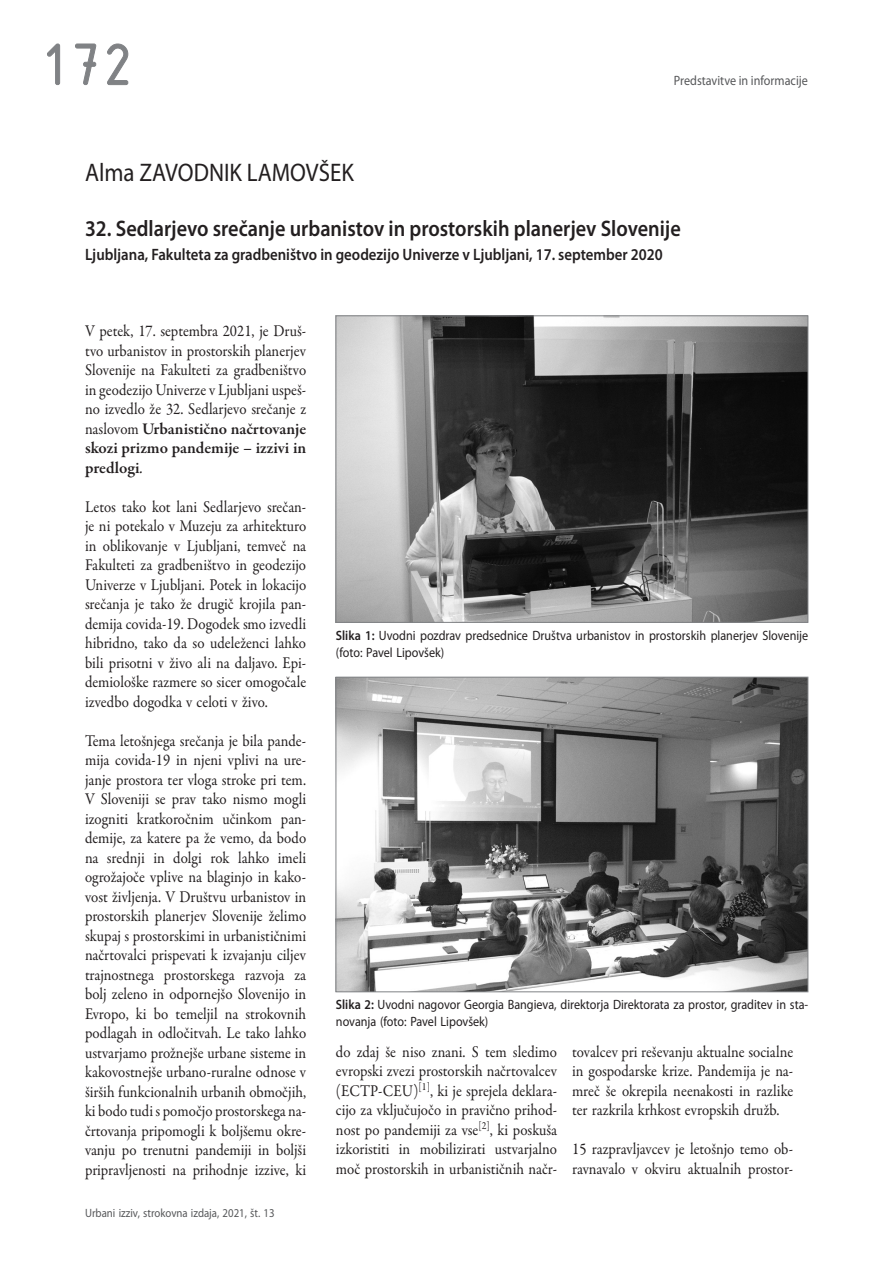
<style>
.page{position:relative;width:893px;height:1263px;background:#fff}
.page>*{position:absolute;margin:0;border:0;box-sizing:border-box;transform-origin:0 0}
.t1{font:63px "ISOCTEUR";color:#808285}
.avtor{font:25.5px "Myriad Pro";color:#231f20;scale:.9 1}
.naslov1-bodi{font:600 22.5px "Myriad Pro";color:#231f20;scale:.9 1}
.bodi{font:16.5px/19.5px "Garamond Premr Pro";color:#231f20;text-align:justify;scale:.9 1}
.naslov3-bodi{font:600 16.5px "Myriad Pro";color:#231f20;scale:.9 1}
.opombe-slike-tabele{font:13.5px/16.5px "Myriad Pro";color:#231f20;scale:.9 1}
.t2{font:13.5px "Myriad Pro";color:#57585a;scale:.9 1}
.t3{font:12px "Myriad Pro";color:#57585a;scale:.9 1}
.s1{font-weight:600}
.s2{font-style:italic}
</style>
<div class="page">
<svg style="left:47px;top:43px;width:13px;height:42px"></svg>
<svg style="left:75px;top:43px;width:22px;height:42px"></svg>
<svg style="left:107px;top:43px;width:22px;height:42px"></svg>
<img style="left:338px;top:317px;width:468px;height:304px">
<div style="left:336px;top:315px;width:472px;height:308px;border:1px solid #808285"></div>
<img style="left:338px;top:679px;width:468px;height:311px">
<div style="left:336px;top:677px;width:472px;height:315px;border:1px solid #808285"></div>
<h1 class="t1" style="left:31px;top:24px;width:110px">172</h1>
<p class="t2" style="left:674px;top:73px;width:150px">Predstavitve in informacije</p>
<p class="avtor" style="left:85px;top:158px;width:300px">Alma ZAVODNIK LAMOVŠEK</p>
<p class="naslov1-bodi" style="left:85px;top:214px;width:663px">32. Sedlarjevo srečanje urbanistov in prostorskih planerjev Slovenije</p>
<p class="naslov3-bodi" style="left:85px;top:244px;width:643px">Ljubljana, Fakulteta za gradbeništvo in geodezijo Univerze v Ljubljani, 17. september 2020</p>
<p class="bodi" style="left:85px;top:322px;width:247px">V petek, 17. septembra 2021, je Druš&shy;tvo urbanistov in prostorskih planerjev Slovenije na Fakulteti za gradbeništvo in geodezijo Univerze v Ljubljani uspeš&shy;no izvedlo že 32. Sedlarjevo srečanje z naslovom <span class="s1">Urbanistično načrtovanje skozi prizmo pandemije – izzivi in predlogi</span><span class="s2">.</span></p>
<p class="bodi" style="left:85px;top:497px;width:247px">Letos tako kot lani Sedlarjevo srečan&shy;je ni potekalo v Muzeju za arhitekturo in oblikovanje v Ljubljani, temveč na Fakulteti za gradbeništvo in geodezijo Univerze v Ljubljani. Potek in lokacijo srečanja je tako že drugič krojila pan&shy;demija covida-19. Dogodek smo izvedli hibridno, tako da so udeleženci lahko bili prisotni v živo ali na daljavo. Epi&shy;demiološke razmere so sicer omogočale izvedbo dogodka v celoti v živo.</p>
<p class="bodi" style="left:85px;top:731px;width:247px">Tema letošnjega srečanja je bila pande&shy;mija covida-19 in njeni vplivi na ure&shy;janje prostora ter vloga stroke pri tem.<br>V Sloveniji se prav tako nismo mogli izogniti kratkoročnim učinkom pan&shy;demije, za katere pa že vemo, da bodo na srednji in dolgi rok lahko imeli ogrožajoče vplive na blaginjo in kako&shy;vost življenja. V Društvu urbanistov in prostorskih planerjev Slovenije želimo skupaj s prostorskimi in urbanističnimi načrtovalci prispevati k izvajanju ciljev trajnostnega prostorskega razvoja za bolj zeleno in odpornejšo Slovenijo in Evropo, ki bo temeljil na strokovnih podlagah in odločitvah. Le tako lahko ustvarjamo prožnejše urbane sisteme in kakovostnejše urbano-ruralne odnose v širših funkcionalnih urbanih območjih, ki bodo tudi s pomočjo prostorskega na&shy;črtovanja pripomogli k boljšemu okre&shy;vanju po trenutni pandemiji in boljši pripravljenosti na prihodnje izzive, ki</p>
<p class="t3" style="left:85px;top:1206px;width:212px">Urbani izziv, strokovna izdaja, 2021, št. 13</p>
<p class="opombe-slike-tabele" style="left:336px;top:628px;width:526px"><span class="s1">Slika 1:</span> Uvodni pozdrav predsednice Društva urbanistov in prostorskih planerjev Slovenije (foto: Pavel Lipovšek)</p>
<p class="opombe-slike-tabele" style="left:336px;top:996px;width:526px"><span class="s1">Slika 2:</span> Uvodni nagovor Georgia Bangieva, direktorja Direktorata za prostor, graditev in sta&shy;novanja (foto: Pavel Lipovšek)</p>
<p class="bodi" style="left:336px;top:1042px;width:247px">do zdaj še niso znani. S tem sledimo evropski zvezi prostorskih načrtovalcev (ECTP-CEU)<sup>[1]</sup>, ki je sprejela deklara&shy;cijo za vključujočo in pravično prihod&shy;nost po pandemiji za vse<sup>[2]</sup>, ki poskuša izkoristiti in mobilizirati ustvarjalno moč prostorskih in urbanističnih načr-</p>
<p class="bodi" style="left:572px;top:1042px;width:247px">tovalcev pri reševanju aktualne socialne in gospodarske krize. Pandemija je na&shy;mreč še okrepila neenakosti in razlike ter razkrila krhkost evropskih družb.</p>
<p class="bodi" style="left:572px;top:1139px;width:247px">15 razpravljavcev je letošnjo temo ob&shy;ravnavalo v okviru aktualnih prostor-</p>
</div>
